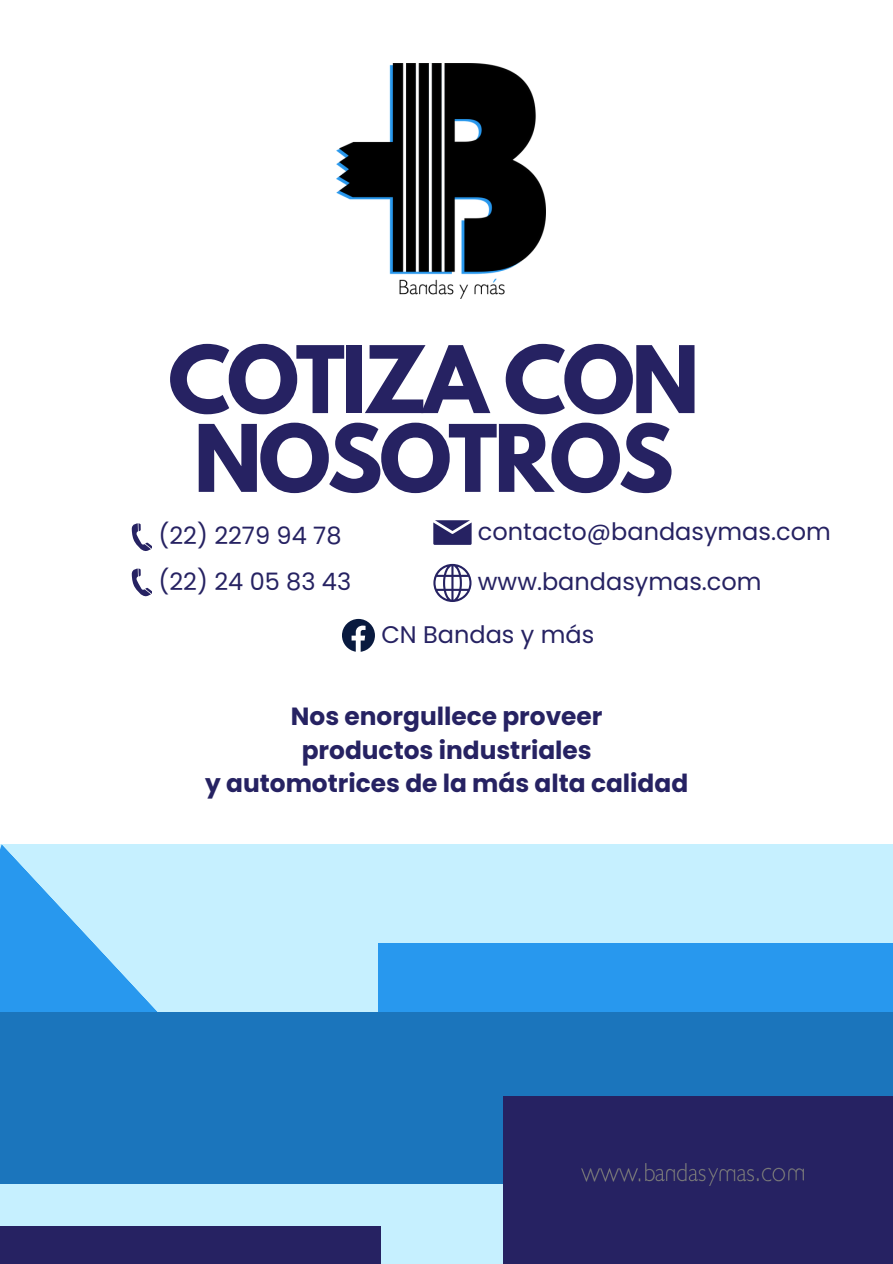
<style>
.page{position:relative;width:893px;height:1264px;background:#fff}
.page>*{position:absolute;margin:0;border:0;box-sizing:border-box;transform-origin:0 0}
.t1{font:700 82.35px/78.8px "League Spartan";letter-spacing:-.04em;color:#262262;text-align:center}
.t2{font:700 24.9px "Poppins";color:#262262}
.t3{font:24px "Poppins";color:#262262}
</style>
<div class="page">
<svg style="left:132px;top:568px;width:20px;height:28px"></svg>
<svg style="left:132px;top:523px;width:20px;height:28px"></svg>
<svg style="left:433px;top:520px;width:38px;height:25px"></svg>
<svg style="left:433px;top:564px;width:38px;height:38px"></svg>
<div style="left:0;top:844px;width:892px;height:419px;background:#c6f0ff"></div>
<div style="left:378px;top:943px;width:514px;height:117px;background:#2898ee"></div>
<svg style="left:0;top:844px;width:157px;height:168px;fill:#2898ee"></svg>
<div style="left:0;top:1012px;width:892px;height:171px;background:#1b75bc"></div>
<div style="left:503px;top:1096px;width:389px;height:167px;background:#262262"></div>
<div style="left:0;top:1225px;width:381px;height:38px;background:#262262"></div>
<img style="left:582px;top:1163px;width:221px;height:21px">
<img style="left:336px;top:64px;width:209px;height:235px">
<svg style="left:342px;top:619px;width:32px;height:32px"></svg>
<p class="t1" style="left:168px;top:351px;width:532px">COTIZA CON<br>NOSOTROS</p>
<p class="t3" style="left:158px;top:519px;width:184px">(22) 2279 94 78</p>
<p class="t3" style="left:158px;top:565px;width:194px">(22) 24 05 83 43</p>
<p class="t3" style="left:478px;top:514px;width:354px">contacto@bandasymas.com</p>
<p class="t3" style="left:478px;top:565px;width:285px">www.bandasymas.com</p>
<p class="t3" style="left:381px;top:617px;width:214px">CN Bandas y más</p>
<p class="t2" style="left:291px;top:698px;width:313px">Nos enorgullece proveer</p>
<p class="t2" style="left:301px;top:732px;width:291px">productos industriales</p>
<p class="t2" style="left:205px;top:766px;width:484px">y automotrices de la más alta calidad</p>
</div>
